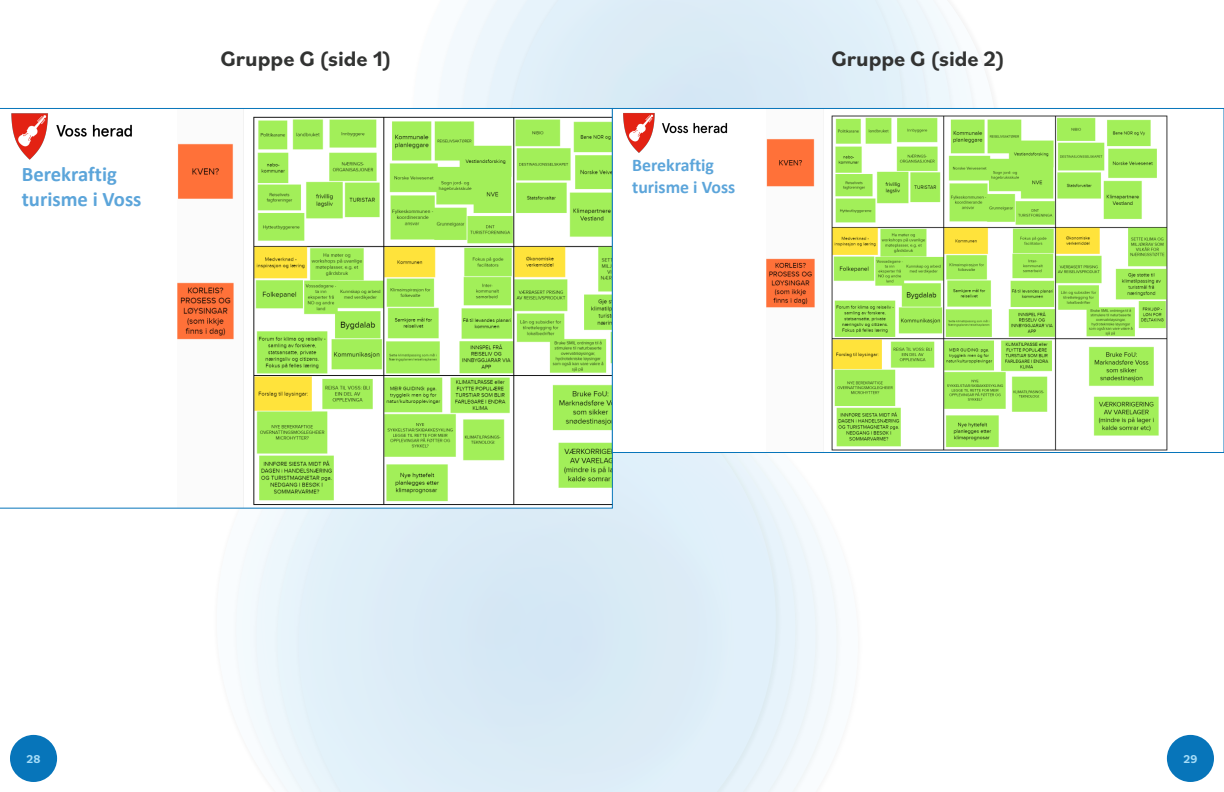
<style>
.page{position:relative;width:1224px;height:792px;background:#fff}
.page>*{position:absolute;margin:0;border:0;box-sizing:border-box;transform-origin:0 0}
.K2020_Body_Copy{font:700 22px "Bilo";color:#323332}
.t1{font:700 20.7px/24.9px "Calibri";color:#5ca5da}
.t2{font:700 17.8px/21.4px "Calibri";color:#5ca5da}
.t3{font:700 12px "Bilo";color:#a5dcf7}
</style>
<div class="page">
<div style="left:1167px;top:735px;width:47px;height:47px;background:#0775ba;border-radius:50%"></div>
<div style="left:10px;top:735px;width:47px;height:47px;background:#0775ba;border-radius:50%"></div>
<svg style="left:263px;top:453px;width:576px;height:339px;background:#e0eef8"></svg>
<svg style="left:413px;top:0;width:521px;height:108px;background:#e1eff8"></svg>
<svg style="left:0;top:108px;width:613px;height:401px"></svg>
<img style="left:623px;top:113px;width:105px;height:40px">
<img style="left:766px;top:115px;width:402px;height:336px">
<p class="K2020_Body_Copy" style="left:221px;top:44px;width:173px">Gruppe G (side 1)</p>
<p class="K2020_Body_Copy" style="left:831px;top:44px;width:175px">Gruppe G (side 2)</p>
<p class="t1" style="left:22px;top:162px;width:121px">Berekraftig turisme i Voss</p>
<p class="t2" style="left:632px;top:154px;width:105px">Berekraftig turisme i Voss</p>
<p class="t3" style="left:27px;top:751px;width:15px">28</p>
<p class="t3" style="left:1183px;top:751px;width:15px">29</p>
</div>
